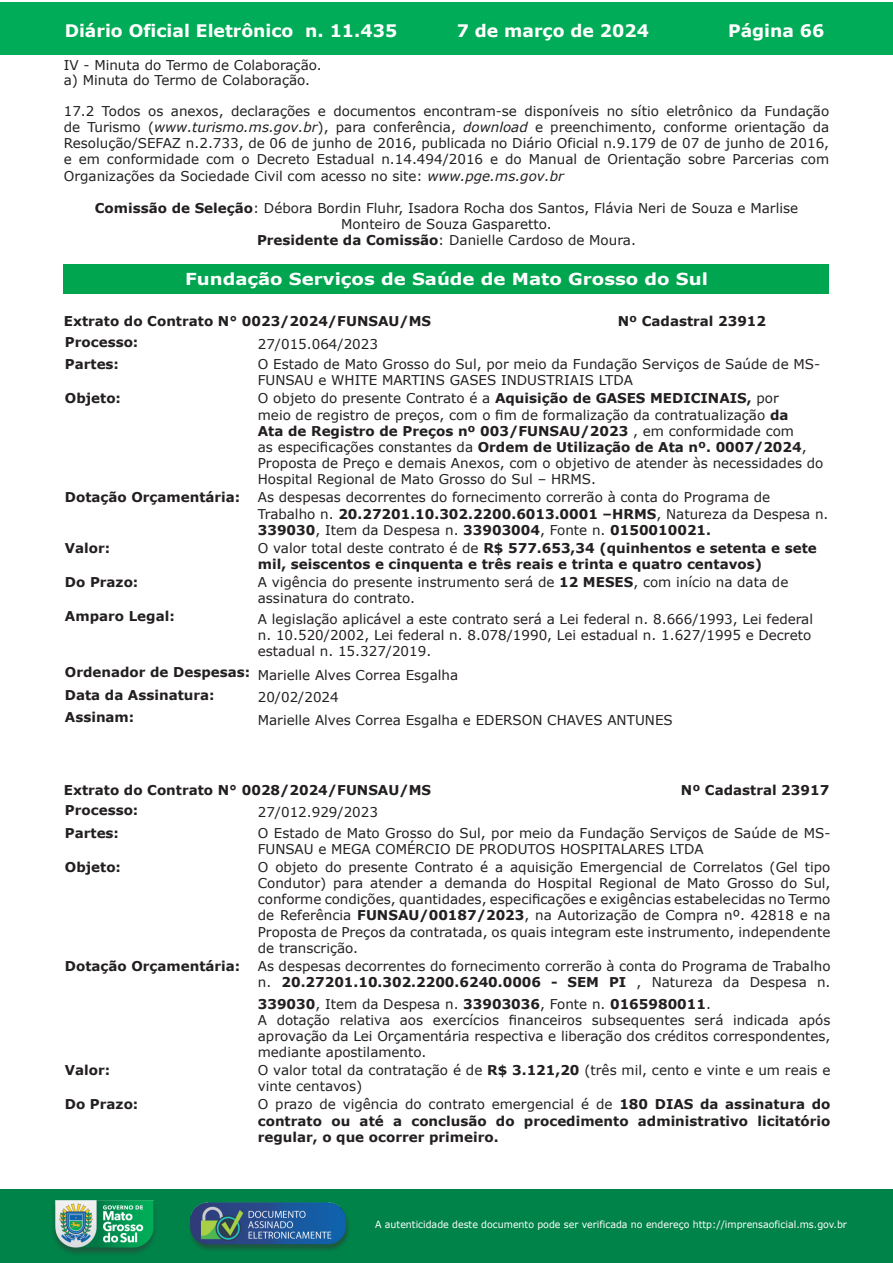
<style>
.page{position:relative;width:893px;height:1263px;background:#fff}
.page>*{position:absolute;margin:0;border:0;box-sizing:border-box;transform-origin:0 0}
.t1{font:700 17.25px "Verdana";color:#fff}
.t2{font:700 16.5px "Verdana";color:#fff;scale:1.1 1}
.t3{font:13.5px/16.2px "Verdana";color:#231f20}
.t4{font:700 13.5px/16.2px "Verdana";color:#231f20}
.t5{font:9.9px "Verdana";color:#fff;scale:.95 1}
.s1{font-style:italic}
.s2{font-weight:700}
.s3{font-weight:400}
</style>
<div class="page">
<div style="left:0;top:2px;width:893px;height:53px;background:#00ac57"></div>
<div style="left:1px;top:1189px;width:892px;height:74px;background:#008349"></div>
<img style="left:49px;top:1198px;width:111px;height:61px">
<img style="left:185px;top:1201px;width:168px;height:54px">
<div style="left:64px;top:264px;width:765px;height:30px;background:#00a54f"></div>
<p class="t1" style="left:65px;top:18px;width:334px">Diário Oficial Eletrônico n. 11.435</p>
<p class="t1" style="left:457px;top:18px;width:194px">7 de março de 2024</p>
<p class="t1" style="left:728px;top:18px;width:98px">Página 66</p>
<p class="t3" style="left:64px;top:57px;width:259px;line-height:14.9px">IV - Minuta do Termo de Colaboração. a) Minuta do Termo de Colaboração.</p>
<p class="t3" style="left:64px;top:103px;width:767px;text-align:justify">17.2 Todos os anexos, declarações e documentos encontram-se disponíveis no sítio eletrônico da Fundação de Turismo (<span class="s1">www.turismo.ms.gov.br</span>), para conferência, <span class="s1">download</span> e preenchimento, conforme orientação da Resolução/SEFAZ n.2.733, de 06 de junho de 2016, publicada no Diário Oficial n.9.179 de 07 de junho de 2016, e em conformidade com o Decreto Estadual n.14.494/2016 e do Manual de Orientação sobre Parcerias com Organizações da Sociedade Civil com acesso no site: <span class="s1">www.pge.ms.gov.br</span></p>
<p class="t3" style="left:95px;top:200px;width:705px;text-align:center"><span class="s2">Comissão de Seleção</span>: Débora Bordin Fluhr, Isadora Rocha dos Santos, Flávia Neri de Souza e Marlise<br>Monteiro de Souza Gasparetto.<br><span class="s2">Presidente da Comissão</span>: Danielle Cardoso de Moura.</p>
<p class="t2" style="left:185px;top:268px;width:477px">Fundação Serviços de Saúde de Mato Grosso do Sul</p>
<p class="t4" style="left:64px;top:313px;width:369px">Extrato do Contrato N° 0023/2024/FUNSAU/MS</p>
<p class="t4" style="left:618px;top:313px;width:150px">Nº Cadastral 23912</p>
<p class="t4" style="left:65px;top:333px;width:75px">Processo:</p>
<p class="t3" style="left:258px;top:336px;width:122px">27/015.064/2023</p>
<p class="t4" style="left:65px;top:356px;width:56px">Partes:</p>
<p class="t3" style="left:258px;top:356px;width:564px">O Estado de Mato Grosso do Sul, por meio da Fundação Serviços de Saúde de MS-<br>FUNSAU e WHITE MARTINS GASES INDUSTRIAIS LTDA</p>
<p class="t4" style="left:65px;top:390px;width:58px">Objeto:</p>
<p class="t3" style="left:258px;top:390px;width:567px">O objeto do presente Contrato é a <span class="s2">Aquisição de GASES MEDICINAIS,</span> por<br>meio de registro de preços, com o fim de formalização da contratualização <span class="s2">da<br>Ata de Registro de Preços nº 003/FUNSAU/2023</span> , em conformidade com<br>as especificações constantes da <span class="s2">Ordem de Utilização de Ata nº. 0007/2024</span>, Proposta de Preço e demais Anexos, com o objetivo de atender às necessidades do Hospital Regional de Mato Grosso do Sul – HRMS.</p>
<p class="t4" style="left:65px;top:489px;width:177px">Dotação Orçamentária:</p>
<p class="t3" style="left:258px;top:489px;width:572px">As despesas decorrentes do fornecimento correrão à conta do Programa de<br>Trabalho n. <span class="s2">20.27201.10.302.2200.6013.0001 –HRMS</span>, Natureza da Despesa n.<br><span class="s2">339030</span>, Item da Despesa n. <span class="s2">33903004</span>, Fonte n. <span class="s2">0150010021.</span></p>
<p class="t4" style="left:65px;top:539px;width:47px">Valor:</p>
<p class="t4" style="left:258px;top:539px;width:561px"><span class="s3">O valor total deste contrato é de</span> R$ 577.653,34 (quinhentos e setenta e sete mil, seiscentos e cinquenta e três reais e trinta e quatro centavos)</p>
<p class="t4" style="left:65px;top:574px;width:75px">Do Prazo:</p>
<p class="t3" style="left:258px;top:574px;width:532px">A vigência do presente instrumento será de <span class="s2">12 MESES</span>, com início na data de assinatura do contrato.</p>
<p class="t4" style="left:65px;top:608px;width:111px">Amparo Legal:</p>
<p class="t3" style="left:258px;top:611px;width:557px">A legislação aplicável a este contrato será a Lei federal n. 8.666/1993, Lei federal n. 10.520/2002, Lei federal n. 8.078/1990, Lei estadual n. 1.627/1995 e Decreto estadual n. 15.327/2019.</p>
<p class="t4" style="left:65px;top:664px;width:395px;line-height:20.2px">Ordenador de Despesas: <span class="s3">Marielle Alves Correa Esgalha<br></span>Data da Assinatura:</p>
<p class="t3" style="left:258px;top:689px;width:82px">20/02/2024</p>
<p class="t4" style="left:65px;top:709px;width:71px">Assinam:</p>
<p class="t3" style="left:258px;top:711px;width:416px">Marielle Alves Correa Esgalha e EDERSON CHAVES ANTUNES</p>
<p class="t4" style="left:64px;top:782px;width:369px">Extrato do Contrato N° 0028/2024/FUNSAU/MS</p>
<p class="t4" style="left:681px;top:782px;width:150px">Nº Cadastral 23917</p>
<p class="t4" style="left:65px;top:802px;width:75px">Processo:</p>
<p class="t3" style="left:258px;top:804px;width:122px">27/012.929/2023</p>
<p class="t4" style="left:65px;top:824px;width:56px">Partes:</p>
<p class="t3" style="left:258px;top:824px;width:574px">O Estado de Mato Grosso do Sul, por meio da Fundação Serviços de Saúde de MS-<br>FUNSAU e MEGA COMÉRCIO DE PRODUTOS HOSPITALARES LTDA</p>
<p class="t4" style="left:65px;top:858px;width:58px">Objeto:</p>
<p class="t3" style="left:258px;top:859px;width:574px;text-align:justify">O objeto do presente Contrato é a aquisição Emergencial de Correlatos (Gel tipo Condutor) para atender a demanda do Hospital Regional de Mato Grosso do Sul, conforme condições, quantidades, especificações e exigências estabelecidas no Termo de Referência <span class="s2">FUNSAU/00187/2023</span>, na Autorização de Compra nº. 42818 e na Proposta de Preços da contratada, os quais integram este instrumento, independente de transcrição.</p>
<p class="t4" style="left:65px;top:957px;width:177px">Dotação Orçamentária:</p>
<p class="t3" style="left:258px;top:957px;width:574px">As despesas decorrentes do fornecimento correrão à conta do Programa de Trabalho n. <span class="s2">20.27201.10.302.2200.6240.0006 - SEM PI</span> , Natureza da Despesa n.</p>
<p class="t3" style="left:258px;top:995px;width:574px"><span class="s2">339030</span>, Item da Despesa n. <span class="s2">33903036</span>, Fonte n. <span class="s2">0165980011</span>.<br>A dotação relativa aos exercícios financeiros subsequentes será indicada após aprovação da Lei Orçamentária respectiva e liberação dos créditos correspondentes, mediante apostilamento.</p>
<p class="t4" style="left:65px;top:1062px;width:47px">Valor:</p>
<p class="t3" style="left:258px;top:1062px;width:574px">O valor total da contratação é de <span class="s2">R$ 3.121,20</span> (três mil, cento e vinte e um reais e vinte centavos)</p>
<p class="t4" style="left:65px;top:1096px;width:75px">Do Prazo:</p>
<p class="t4" style="left:258px;top:1096px;width:574px;text-align:justify"><span class="s3">O prazo de vigência do contrato emergencial é de</span> 180 DIAS da assinatura do contrato ou até a conclusão do procedimento administrativo licitatório regular, o que ocorrer primeiro.</p>
<p class="t5" style="left:375px;top:1218px;width:498px">A autenticidade deste documento pode ser verificada no endereço http://imprensaoficial.ms.gov.br</p>
</div>
